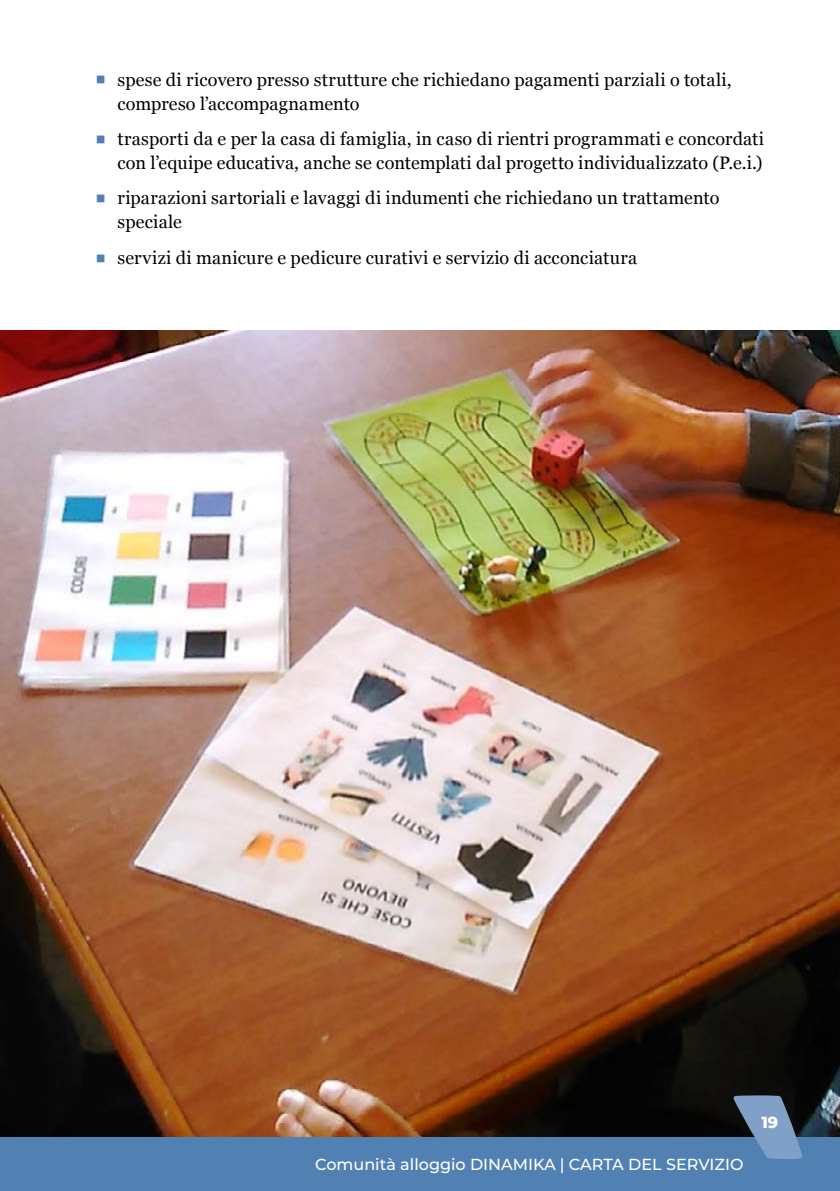
<style>
.page{position:relative;width:840px;height:1191px;background:#fff}
.page>*{position:absolute;margin:0;border:0;box-sizing:border-box;transform-origin:0 0}
.t1{font:18px/24px "Georgia";letter-spacing:.01em;color:#000}
.t2{font:500 16px "Montserrat";color:#fff}
.t3{font:800 16px "Montserrat";color:#fff}
.s1{color:#5181b2}
</style>
<div class="page">
<img style="left:0;top:331px;width:839px;height:806px">
<div style="left:0;top:1137px;width:839px;height:54px;background:#5181b2"></div>
<svg style="left:732px;top:1095px;width:70px;height:64px"></svg>
<p class="t1" style="left:117px;top:67px;width:615px;text-indent:-23px"><span class="s1">▪</span> spese di ricovero presso strutture che richiedano pagamenti parziali o totali, compreso l’accompagnamento</p>
<p class="t1" style="left:95px;top:126px;width:670px;text-align:right"><span class="s1">▪</span> trasporti da e per la casa di famiglia, in caso di rientri programmati e concordati con l’equipe educativa, anche se contemplati dal progetto individualizzato (P.e.i.)</p>
<p class="t1" style="left:117px;top:185px;width:603px;text-indent:-23px"><span class="s1">▪</span> riparazioni sartoriali e lavaggi di indumenti che richiedano un trattamento speciale</p>
<p class="t1" style="left:95px;top:245px;width:543px"><span class="s1">▪</span> servizi di manicure e pedicure curativi e servizio di acconciatura</p>
<p class="t2" style="left:315px;top:1153px;width:429px">Comunità alloggio DINAMIKA | CARTA DEL SERVIZIO</p>
<p class="t3" style="left:761px;top:1110px;width:18px">19</p>
</div>
